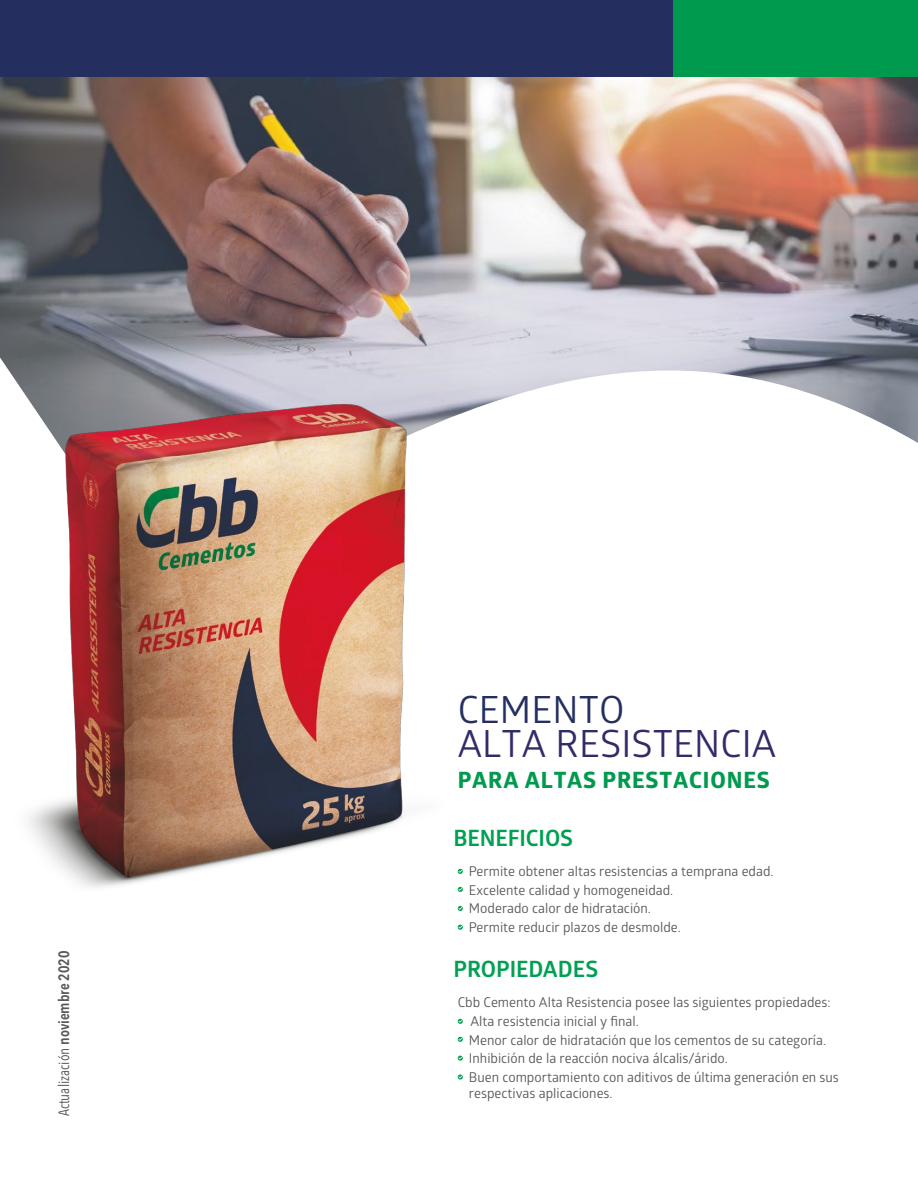
<style>
.page{position:relative;width:918px;height:1188px;background:#fff}
.page>*{position:absolute;margin:0;border:0;box-sizing:border-box;transform-origin:0 0}
.t1{font:37.5px "Glober";letter-spacing:.005em;color:#312b67}
.t2{font:37.5px "Glober";letter-spacing:.005em;color:#242f60}
.t3{font:700 22.5px "Glober";letter-spacing:-.005em;color:#00a053}
.t4{font:700 22.5px "Globerx";letter-spacing:.04em;color:#009a4f}
.t5{font:15px "Avenir Next Condensed";color:#575756}
.t6{font:13.5px/18.8px "Glober";color:#575756}
.t7{font:13.5px "Glober";color:#585656}
.s1{font-weight:600}
</style>
<div class="page">
<img style="left:0;top:76px;width:918px;height:367px">
<div style="left:0;top:0;width:673px;height:76px;background:#242f60"></div>
<div style="left:673px;top:0;width:245px;height:76px;background:#009a4f"></div>
<svg style="left:458px;top:1019px;width:5px;height:5px"></svg>
<svg style="left:458px;top:1037px;width:5px;height:5px"></svg>
<svg style="left:458px;top:1056px;width:5px;height:5px"></svg>
<svg style="left:458px;top:1074px;width:5px;height:6px"></svg>
<img style="left:0;top:384px;width:679px;height:546px">
<p class="t5" style="left:51px;top:1116px;width:167px;rotate:-90deg">Actualización <span class="s1">noviembre 2020</span></p>
<h1 class="t2" style="left:458px;top:683px;width:168px">CEMENTO</h1>
<h1 class="t1" style="left:458px;top:718px;width:320px">ALTA RESISTENCIA</h1>
<h2 class="t4" style="left:458px;top:764px;width:314px">PARA ALTAS PRESTACIONES</h2>
<h2 class="t3" style="left:454px;top:822px;width:121px">BENEFICIOS</h2>
<p class="t6" style="left:469px;top:861px;width:306px">Permite obtener altas resistencias a temprana edad.<br>Excelente calidad y homogeneidad.<br>Moderado calor de hidratación.<br>Permite reducir plazos de desmolde.</p>
<h2 class="t3" style="left:454px;top:954px;width:146px">PROPIEDADES</h2>
<p class="t6" style="left:458px;top:992px;width:374px">Cbb Cemento Alta Resistencia posee las siguientes propiedades:</p>
<p class="t6" style="left:469px;top:1030px;width:371px">Menor calor de hidratación que los cementos de su categoría.<br>Inhibición de la reacción nociva álcalis/árido.<br>Buen comportamiento con aditivos de última generación en sus</p>
<p class="t6" style="left:469px;top:1084px;width:145px">respectivas aplicaciones.</p>
<p class="t7" style="left:470px;top:1012px;width:170px">Alta resistencia inicial y final.</p>
</div>
